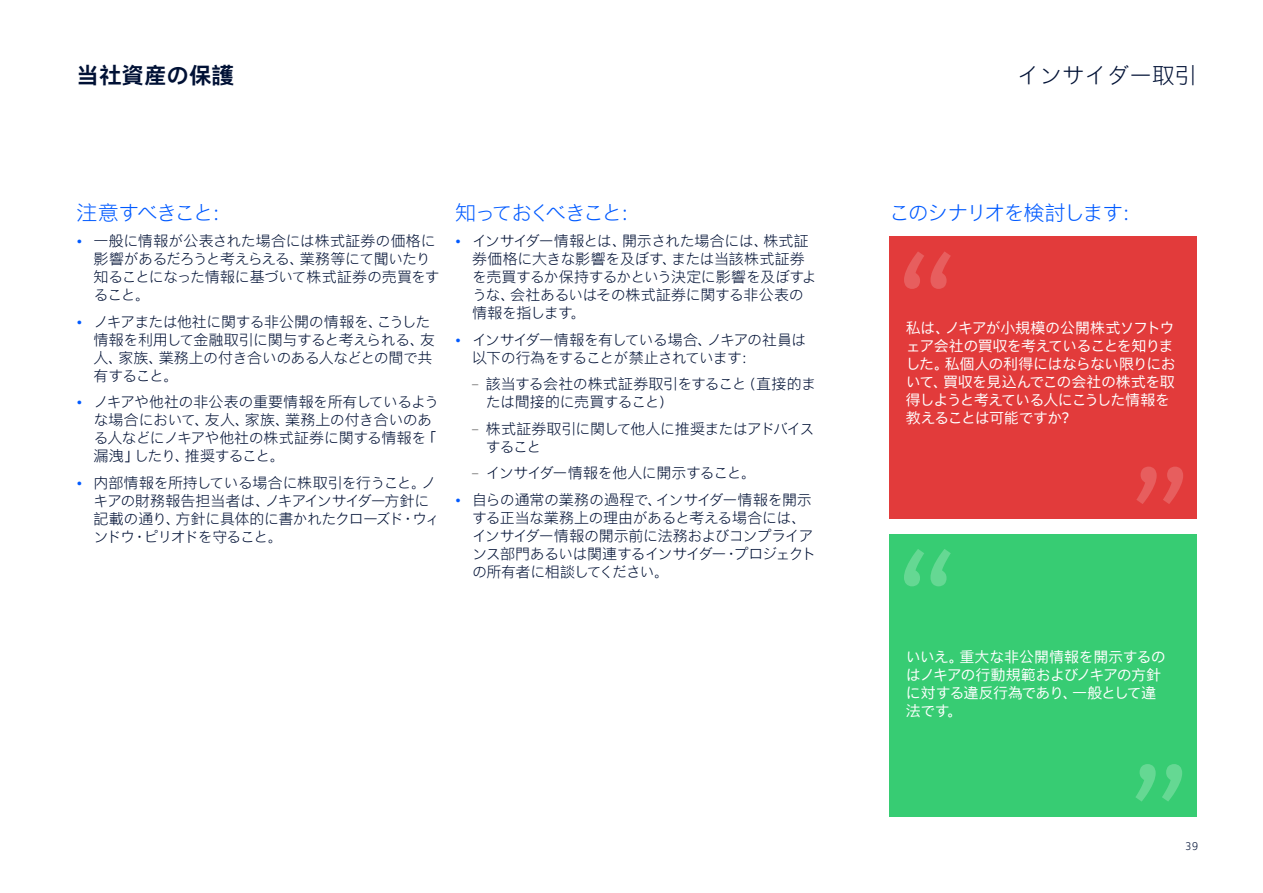
<style>
.page{position:relative;width:1263px;height:893px;background:#fff}
.page>*{position:absolute;margin:0;border:0;box-sizing:border-box;transform-origin:0 0}
.t1{font:300 22.5px "Nokia Pure Headline Chinese";color:#001135}
.t2{font:700 22.5px "Nokia Pure Headline Chinese";color:#001135}
.t3{font:300 21px "Nokia Pure Headline Chinese";letter-spacing:-.08em;color:#005aff}
.t4{font:300 21px "Nokia Pure Headline Chinese";letter-spacing:-.13em;color:#005aff}
.t5{font:300 15px/18px "Nokia Pure Headline Chinese";letter-spacing:-.035em;color:#001135}
.t6{font:15px/18px "Nokia Pure Headline Chinese";letter-spacing:-.045em;color:#fff}
.t7{font:300 15px/18px "Nokia Pure Headline Chinese";letter-spacing:-.06em;color:#001135}
.t8{font:300 15px/18px "Nokia Pure Headline Chinese";letter-spacing:-.055em;color:#001135}
.t9{font:300 11.25px "Nokia Pure Headline Chinese";color:#001135}
.s1{font-size:13.5px;color:#005aff}
.s2{color:#757575}
</style>
<div class="page">
<div style="left:889px;top:534px;width:308px;height:282px;background:#37cc73"></div>
<svg style="left:1135px;top:764px;width:47px;height:37px"></svg>
<svg style="left:904px;top:549px;width:47px;height:37px"></svg>
<div style="left:889px;top:237px;width:308px;height:282px;background:#e23b3b"></div>
<svg style="left:1136px;top:467px;width:47px;height:37px"></svg>
<svg style="left:904px;top:251px;width:47px;height:38px"></svg>
<hr style="left:0;top:0;width:1px;height:342px;background:#000">
<h1 class="t2" style="left:77px;top:61px;width:159px">当社資産の保護</h1>
<h2 class="t3" style="left:77px;top:199px;width:157px">注意すべきこと：</h2>
<p class="t5" style="left:94px;top:232px;width:348px;text-indent:-17px"><span class="s1">•</span> 一般に情報が公表された場合には株式証券の価格に影響があるだろうと考えらえる、業務等にて聞いたり知ることになった情報に基づいて株式証券の売買をすること。</p>
<p class="t5" style="left:94px;top:312px;width:343px;text-indent:-17px"><span class="s1">•</span> ノキアまたは他社に関する非公開の情報を、こうした情報を利用して金融取引に関与すると考えられる、友人、家族、業務上の付き合いのある人などとの間で共有すること。</p>
<p class="t5" style="left:94px;top:393px;width:347px;text-indent:-17px"><span class="s1">•</span> ノキアや他社の非公表の重要情報を所有しているような場合において、友人、家族、業務上の付き合いのある人などにノキアや他社の株式証券に関する情報を「漏洩」したり、推奨すること。</p>
<p class="t5" style="left:94px;top:473px;width:348px;text-indent:-17px"><span class="s1">•</span> 内部情報を所持している場合に株取引を行うこと。ノキアの財務報告担当者は、ノキアインサイダー方針に記載の通り、方針に具体的に書かれたクローズド・ウィンドウ・ピリオドを守ること。</p>
<h2 class="t4" style="left:455px;top:199px;width:187px">知っておくべきこと：</h2>
<p class="t5" style="left:472px;top:232px;width:346px;text-indent:-17px"><span class="s1">•</span> インサイダー情報とは、開示された場合には、株式証券価格に大きな影響を及ぼす、または当該株式証券を売買するか保持するかという決定に影響を及ぼすような、会社あるいはその株式証券に関する非公表の情報を指します。</p>
<p class="t7" style="left:472px;top:330px;width:336px;text-indent:-17px"><span class="s1">•</span> インサイダー情報を有している場合、ノキアの社員は以下の行為をすることが禁止されています：</p>
<p class="t5" style="left:486px;top:375px;width:332px;text-indent:-14px"><span class="s2">–</span> 該当する会社の株式証券取引をすること（直接的または間接的に売買すること）</p>
<p class="t8" style="left:486px;top:419px;width:330px;text-indent:-14px"><span class="s2">–</span> 株式証券取引に関して他人に推奨またはアドバイスすること</p>
<p class="t5" style="left:472px;top:464px;width:286px"><span class="s2">–</span> インサイダー情報を他人に開示すること。</p>
<p class="t5" style="left:472px;top:490px;width:346px;text-indent:-17px"><span class="s1">•</span> 自らの通常の業務の過程で、インサイダー情報を開示する正当な業務上の理由があると考える場合には、インサイダー情報の開示前に法務およびコンプライアンス部門あるいは関連するインサイダー・プロジェクトの所有者に相談してください。</p>
<h1 class="t1" style="left:1017px;top:60px;width:181px">インサイダー取引</h1>
<h2 class="t3" style="left:889px;top:199px;width:254px">このシナリオを検討します：</h2>
<p class="t6" style="left:906px;top:319px;width:272px">私は、ノキアが小規模の公開株式ソフトウェア会社の買収を考えていることを知りました。私個人の利得にはならない限りにおいて、買収を見込んでこの会社の株式を取得しようと考えている人にこうした情報を教えることは可能ですか?</p>
<p class="t6" style="left:906px;top:648px;width:262px">いいえ。重大な非公開情報を開示するのはノキアの行動規範およびノキアの方針に対する違反行為であり、一般として違法です。</p>
<p class="t9" style="left:1185px;top:839px;width:15px">39</p>
</div>
